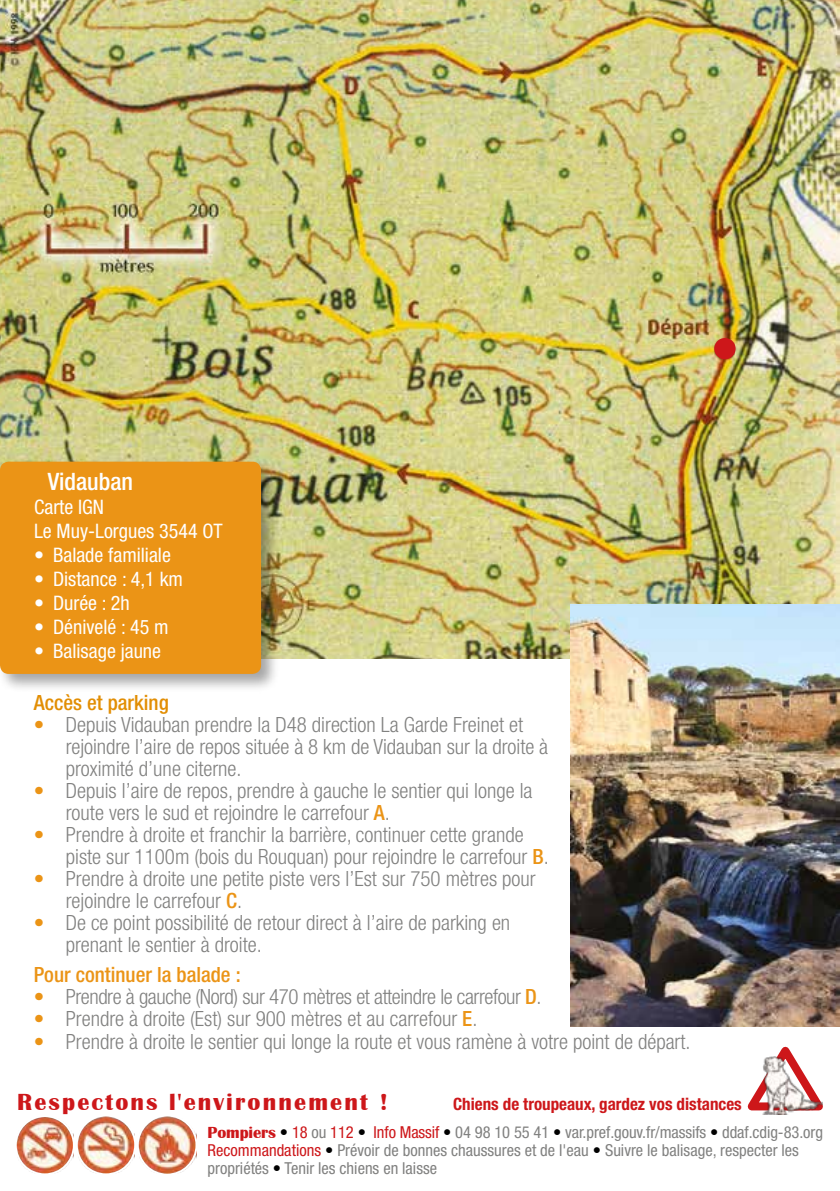
<style>
.page{position:relative;width:840px;height:1191px;background:#fff}
.page>*{position:absolute;margin:0;border:0;box-sizing:border-box;transform-origin:0 0}
.t1{font:700 24px "Britannic";letter-spacing:.09em;color:#cd171a}
.t2{font:500 condensed 24px "Helvetica Neue LT Std";color:#fff}
.t3{font:300 condensed 21px/22px "Helvetica Neue LT Std";color:#818180}
.t4{font:300 condensed 21px "Helvetica Neue LT Std";letter-spacing:-.02em;color:#818180}
.t5{font:500 condensed 21px "Helvetica Neue LT Std";color:#eb9416}
.t6{font:500 condensed 21px "Helvetica Neue LT Std";color:#e28e04}
.t7{font:condensed 20px/24px "Helvetica Neue LT Std";color:#fff}
.t8{font:700 condensed 17px "Helvetica Neue LT Std";color:#cd171a}
.t9{font:condensed 16.4px/18px "Helvetica Neue LT Std";color:#818180}
.s1{color:#eb9416}
.s2{font-weight:500;color:#eb9416}
.s3{font-family:"Britannic";font-weight:700;font-stretch:normal;color:#cd171a}
.s4{color:#000}
.s5{color:#cd171a}
</style>
<div class="page">
<img style="left:18px;top:1118px;width:56px;height:55px">
<img style="left:78px;top:1117px;width:57px;height:56px">
<img style="left:139px;top:1117px;width:57px;height:56px">
<svg style="left:747px;top:1046px;width:76px;height:65px"></svg>
<img style="left:762px;top:1056px;width:60px;height:58px">
<div style="left:15px;top:1115px;width:60px;height:60px;border:2px solid #fff;border-radius:50%"></div>
<div style="left:76px;top:1114px;width:60px;height:61px;border:2px solid #fff;border-radius:50%"></div>
<div style="left:137px;top:1114px;width:60px;height:61px;border:2px solid #fff;border-radius:50%"></div>
<img style="left:0;top:0;width:839px;height:658px">
<div style="left:0;top:459px;width:280px;height:234px;background:#000;opacity:.35"></div>
<div style="left:0;top:461px;width:261px;height:213px;background:#eb9416;border-radius:9px"></div>
<img style="left:570px;top:604px;width:269px;height:422px">
<div style="left:713px;top:338px;width:22px;height:21px;background:#cd171a;border-radius:50%"></div>
<p class="t2" style="left:48px;top:467px;width:87px">Vidauban</p>
<p class="t7" style="left:34px;top:495px;width:190px">Carte IGN<br>Le Muy-Lorgues 3544 OT</p>
<p class="t7" style="left:34px;top:543px;width:138px">• Balade familiale</p>
<p class="t7" style="left:34px;top:567px;width:150px">• Distance : 4,1 km</p>
<p class="t7" style="left:34px;top:591px;width:97px">• Durée : 2h</p>
<p class="t7" style="left:34px;top:615px;width:136px">• Dénivelé : 45 m</p>
<p class="t7" style="left:34px;top:639px;width:128px">• Balisage jaune</p>
<p class="t6" style="left:34px;top:690px;width:136px">Accès et parking</p>
<p class="t3" style="left:66px;top:713px;width:483px;text-indent:-32px"><span class="s1">•</span> Depuis Vidauban prendre la D48 direction La Garde Freinet et rejoindre l’aire de repos située à 8 km de Vidauban sur la droite à proximité d’une citerne.</p>
<p class="t3" style="left:66px;top:779px;width:468px;text-indent:-32px"><span class="s1">•</span> Depuis l’aire de repos, prendre à gauche le sentier qui longe la route vers le sud et rejoindre le carrefour <span class="s2">A</span>.</p>
<p class="t3" style="left:66px;top:823px;width:484px;text-indent:-32px"><span class="s1">•</span> Prendre à droite et franchir la barrière, continuer cette grande piste sur 1100m (bois du Rouquan) pour rejoindre le carrefour <span class="s2">B</span>.</p>
<p class="t3" style="left:66px;top:867px;width:471px;text-indent:-32px"><span class="s1">•</span> Prendre à droite une petite piste vers l’Est sur 750 mètres pour rejoindre le carrefour <span class="s2">C</span>.</p>
<p class="t3" style="left:66px;top:911px;width:446px;text-indent:-32px"><span class="s1">•</span> De ce point possibilité de retour direct à l’aire de parking en prenant le sentier à droite.</p>
<p class="t5" style="left:34px;top:962px;width:208px">Pour continuer la balade :</p>
<p class="t4" style="left:34px;top:985px;width:509px"><span class="s1">•</span> Prendre à gauche (Nord) sur 470 mètres et atteindre le carrefour <span class="s2">D</span>.</p>
<p class="t3" style="left:34px;top:1008px;width:445px"><span class="s1">•</span> Prendre à droite (Est) sur 900 mètres et au carrefour <span class="s2">E</span>.</p>
<p class="t3" style="left:34px;top:1030px;width:658px"><span class="s1">•</span> Prendre à droite le sentier qui longe la route et vous ramène à votre point de départ.</p>
<p class="t1" style="left:17px;top:1088px;width:372px">Respectons l'environnement !</p>
<p class="t8" style="left:453px;top:1094px;width:290px">Chiens de troupeaux, gardez vos distances</p>
<p class="t9" style="left:207px;top:1123px;width:616px"><span class="s3">Pompiers</span> <span class="s4">•</span> <span class="s5">18</span> ou <span class="s5">112</span> <span class="s4">•</span> <span class="s5">Info Massif</span> <span class="s4">•</span> 04 98 10 55 41 <span class="s4">•</span> var.pref.gouv.fr/massifs <span class="s4">•</span> ddaf.cdig-83.org<br><span class="s5">Recommandations</span> <span class="s4">•</span> Prévoir de bonnes chaussures et de l'eau <span class="s4">•</span> Suivre le balisage, respecter les propriétés <span class="s4">•</span> Tenir les chiens en laisse</p>
</div>
